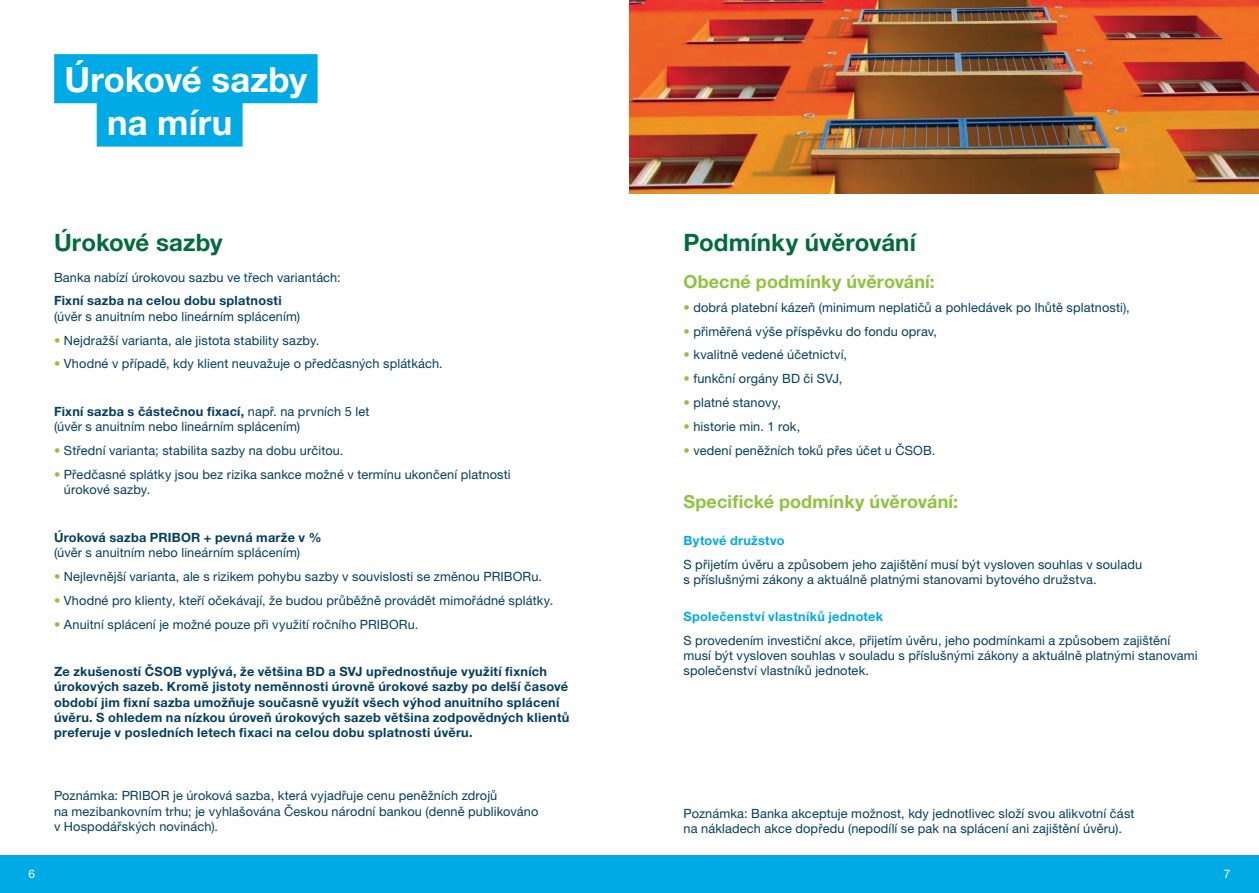
<style>
.page{position:relative;width:1259px;height:893px;background:#fff}
.page>*{position:absolute;margin:0;border:0;box-sizing:border-box;transform-origin:0 0}
.t1{font:700 34.65px/43.3px "Helvetica Neue LT Pro";letter-spacing:.005em;color:#fff}
.t2{font:700 24px "Helvetica Neue LT Pro";letter-spacing:.005em;color:#006c3c}
.t3{font:700 18px "Helvetica Neue LT Pro";letter-spacing:.005em;color:#8ec33e}
.t4{font:12.75px/15.3px "Helvetica Neue LT Pro";letter-spacing:.01em;color:#023e60}
.t5{font:700 12.75px/15.3px "Helvetica Neue LT Pro";letter-spacing:.02em;color:#023e60}
.t6{font:700 12.75px "Helvetica Neue LT Pro";letter-spacing:.02em;color:#00abe5}
.t7{font:11.7px "Helvetica Neue LT Pro";color:#fff}
.s1{color:#8ec33e}
.s2{font-weight:700}
</style>
<div class="page">
<img style="left:629px;top:0;width:630px;height:193px">
<div style="left:629px;top:855px;width:630px;height:38px;background:#00abe5"></div>
<div style="left:0;top:855px;width:629px;height:38px;background:#00abe5"></div>
<div style="left:54px;top:54px;width:264px;height:49px;background:#00abe5"></div>
<div style="left:97px;top:97px;width:146px;height:50px;background:#00abe5"></div>
<h1 class="t1" style="left:107px;top:57px;width:202px;text-indent:-43px">Úrokové sazby na míru</h1>
<h2 class="t2" style="left:54px;top:228px;width:170px">Úrokové sazby</h2>
<p class="t4" style="left:54px;top:269px;width:288px">Banka nabízí úrokovou sazbu ve třech variantách:</p>
<p class="t5" style="left:54px;top:293px;width:229px">Fixní sazba na celou dobu splatnosti</p>
<p class="t4" style="left:54px;top:308px;width:248px">(úvěr s anuitním nebo lineárním splácením)</p>
<p class="t4" style="left:54px;top:332px;width:267px"><span class="s1">•</span> Nejdražší varianta, ale jistota stability sazby.</p>
<p class="t4" style="left:54px;top:356px;width:390px"><span class="s1">•</span> Vhodné v případě, kdy klient neuvažuje o předčasných splátkách.</p>
<p class="t4" style="left:54px;top:404px;width:317px"><span class="s2">Fixní sazba s částečnou fixací,</span> např. na prvních 5 let (úvěr s anuitním nebo lineárním splácením)</p>
<p class="t4" style="left:54px;top:443px;width:291px"><span class="s1">•</span> Střední varianta; stabilita sazby na dobu určitou.</p>
<p class="t4" style="left:64px;top:466px;width:448px;text-indent:-10px"><span class="s1">•</span> Předčasné splátky jsou bez rizika sankce možné v termínu ukončení platnosti úrokové sazby.</p>
<p class="t5" style="left:54px;top:529px;width:269px">Úroková sazba PRIBOR + pevná marže v %</p>
<p class="t4" style="left:54px;top:545px;width:248px">(úvěr s anuitním nebo lineárním splácením)</p>
<p class="t4" style="left:54px;top:568px;width:489px"><span class="s1">•</span> Nejlevnější varianta, ale s rizikem pohybu sazby v souvislosti se změnou PRIBORu.</p>
<p class="t4" style="left:54px;top:592px;width:501px"><span class="s1">•</span> Vhodné pro klienty, kteří očekávají, že budou průběžně provádět mimořádné splátky.</p>
<p class="t4" style="left:54px;top:616px;width:366px"><span class="s1">•</span> Anuitní splácení je možné pouze při využití ročního PRIBORu.</p>
<p class="t5" style="left:54px;top:664px;width:517px">Ze zkušeností ČSOB vyplývá, že většina BD a SVJ upřednostňuje využití fixních úrokových sazeb. Kromě jistoty neměnnosti úrovně úrokové sazby po delší časové období jim fixní sazba umožňuje současně využít všech výhod anuitního splácení úvěru. S ohledem na nízkou úroveň úrokových sazeb většina zodpovědných klientů preferuje v posledních letech fixaci na celou dobu splatnosti úvěru.</p>
<p class="t4" style="left:54px;top:788px;width:486px">Poznámka: PRIBOR je úroková sazba, která vyjadřuje cenu peněžních zdrojů<br>na mezibankovním trhu; je vyhlašována Českou národní bankou (denně publikováno v Hospodářských novinách).</p>
<h2 class="t2" style="left:683px;top:228px;width:234px">Podmínky úvěrování</h2>
<h3 class="t3" style="left:683px;top:270px;width:253px">Obecné podmínky úvěrování:</h3>
<p class="t4" style="left:683px;top:299px;width:448px"><span class="s1">•</span> dobrá platební kázeň (minimum neplatičů a pohledávek po lhůtě splatnosti),</p>
<p class="t4" style="left:683px;top:323px;width:255px"><span class="s1">•</span> přiměřená výše příspěvku do fondu oprav,</p>
<p class="t4" style="left:683px;top:347px;width:165px"><span class="s1">•</span> kvalitně vedené účetnictví,</p>
<p class="t4" style="left:683px;top:371px;width:160px"><span class="s1">•</span> funkční orgány BD či SVJ,</p>
<p class="t4" style="left:683px;top:395px;width:99px"><span class="s1">•</span> platné stanovy,</p>
<p class="t4" style="left:683px;top:418px;width:118px"><span class="s1">•</span> historie min. 1 rok,</p>
<p class="t4" style="left:683px;top:442px;width:253px"><span class="s1">•</span> vedení peněžních toků přes účet u ČSOB.</p>
<h3 class="t3" style="left:683px;top:491px;width:276px">Specifické podmínky úvěrování:</h3>
<p class="t6" style="left:683px;top:533px;width:103px">Bytové družstvo</p>
<p class="t4" style="left:683px;top:556px;width:460px">S přijetím úvěru a způsobem jeho zajištění musí být vysloven souhlas v souladu s příslušnými zákony a aktuálně platnými stanovami bytového družstva.</p>
<p class="t6" style="left:683px;top:608px;width:201px">Společenství vlastníků jednotek</p>
<p class="t4" style="left:683px;top:632px;width:515px">S provedením investiční akce, přijetím úvěru, jeho podmínkami a způsobem zajištění musí být vysloven souhlas v souladu s příslušnými zákony a aktuálně platnými stanovami společenství vlastníků jednotek.</p>
<p class="t4" style="left:683px;top:806px;width:452px">Poznámka: Banka akceptuje možnost, kdy jednotlivec složí svou alikvotní část na nákladech akce dopředu (nepodílí se pak na splácení ani zajištění úvěru).</p>
<p class="t7" style="left:28px;top:867px;width:8px">6</p>
<p class="t7" style="left:1224px;top:867px;width:8px">7</p>
</div>
